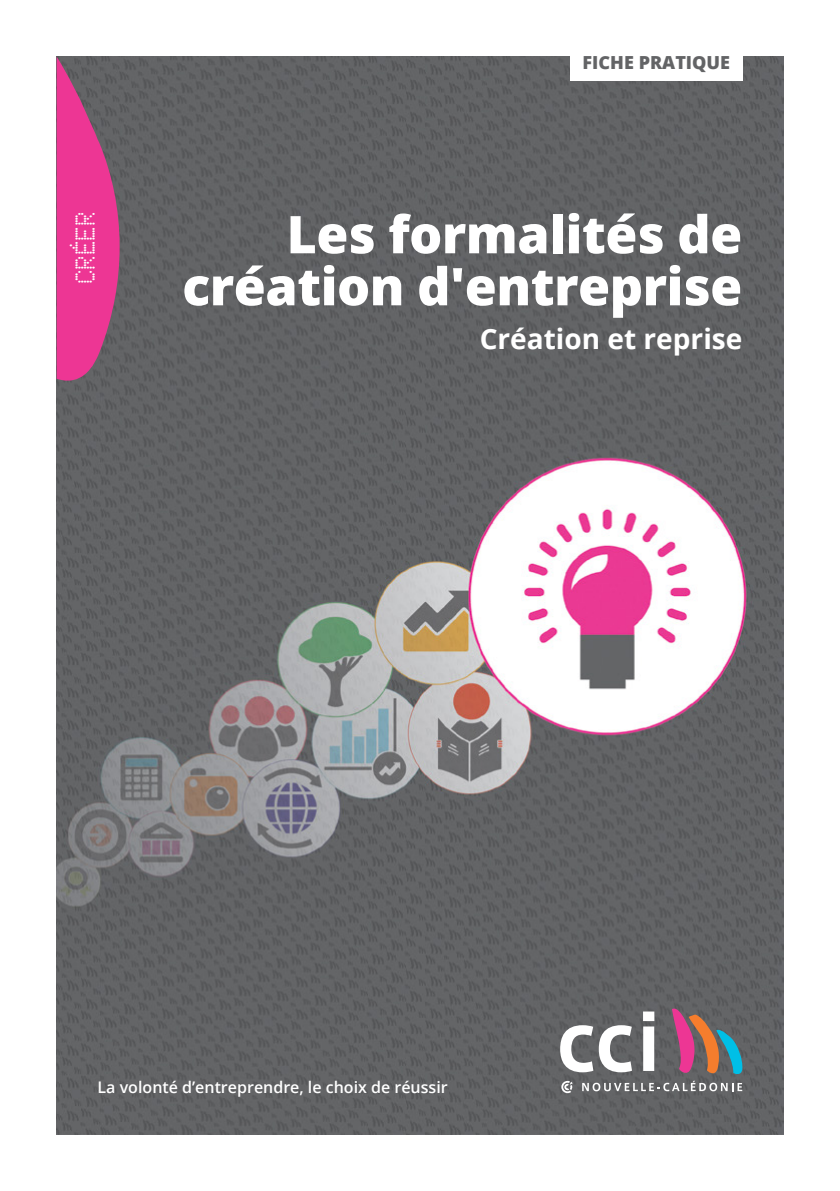
<style>
.page{position:relative;width:840px;height:1191px;background:#fff}
.page>*{position:absolute;margin:0;border:0;box-sizing:border-box;transform-origin:0 0}
.t1{font:800 52px/52px "Open Sans";letter-spacing:-.01em;color:#fff;text-align:right}
.t2{font:700 28px "Open Sans";color:#fff}
.t3{font:27.4px "Score Board";color:#fff}
.t4{font:800 18px "Open Sans";color:#636466}
.t5{font:600 16px "Open Sans";color:#fff}
</style>
<div class="page">
<img style="left:57px;top:57px;width:725px;height:1077px">
<svg style="left:560px;top:1008px;width:182px;height:85px;background:#867e82"></svg>
<div style="left:569px;top:41px;width:173px;height:40px;background:#fff"></div>
<svg style="left:57px;top:57px;width:70px;height:327px;background:#be4483"></svg>
<h3 class="t3" style="left:70px;top:284px;width:74px;rotate:-90deg">CRéER</h3>
<p class="t4" style="left:582px;top:49px;width:149px">FICHE PRATIQUE</p>
<h1 class="t1" style="left:182px;top:206px;width:561px">Les formalités de création d'entreprise</h1>
<h2 class="t2" style="left:479px;top:319px;width:264px">Création et reprise</h2>
<p class="t5" style="left:98px;top:1076px;width:351px">La volonté d’entreprendre, le choix de réussir</p>
</div>
